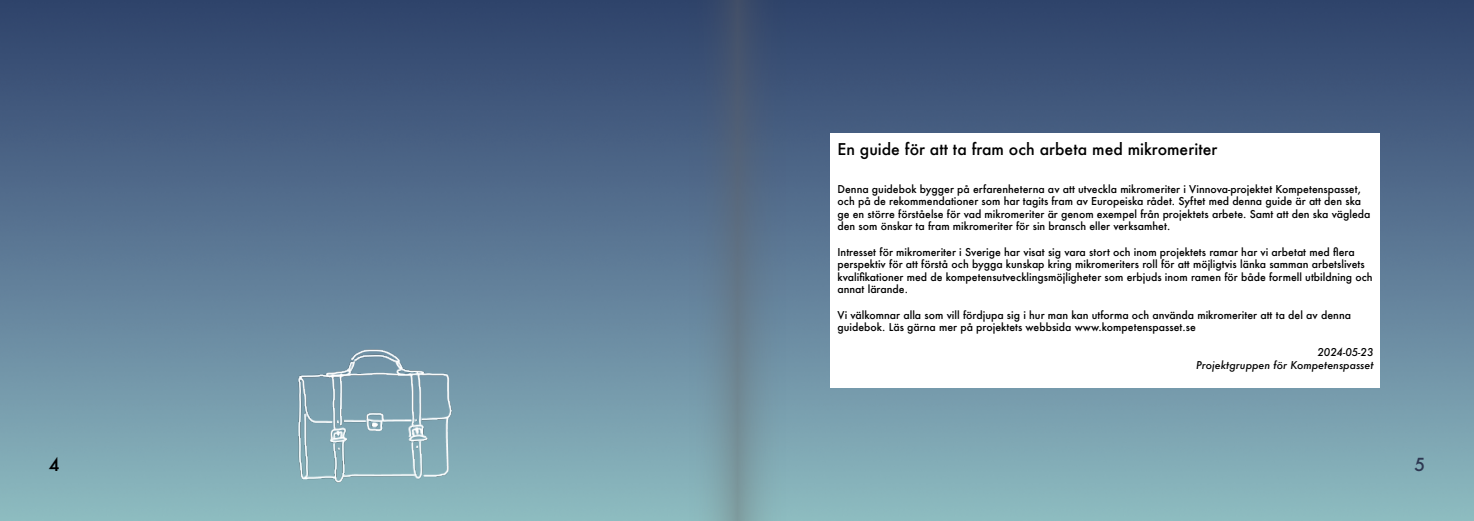
<style>
.page{position:relative;width:1474px;height:521px;background:#fff}
.page>*{position:absolute;margin:0;border:0;box-sizing:border-box;transform-origin:0 0}
.t1{font:500 17.5px "Futura";color:#000}
.t2{font:500 17.5px "Futura";color:#2d3751}
.t3{font:500 15.75px "Futura";color:#000}
.t4{font:500 10.5px/12.6px "Futura";color:#000}
.t5{font:italic 500 10.5px/12.6px "Futura";color:#000;text-align:right}
</style>
<div class="page">
<img style="left:0;top:0;width:1473px;height:521px">
<div style="left:831px;top:133px;width:548px;height:255px;background:#fff"></div>
<img style="left:253px;top:302px;width:230px;height:219px">
<div style="left:737px;top:0;width:49px;height:521px;background:linear-gradient(to bottom,#34446a,#88aeb5)"></div>
<div style="left:687px;top:0;width:50px;height:521px;background:linear-gradient(to bottom,#34436a,#88aeb5)"></div>
<h2 class="t3" style="left:837px;top:138px;width:381px">En guide för att ta fram och arbeta med mikromeriter</h2>
<p class="t4" style="left:837px;top:182px;width:534px">Denna guidebok bygger på erfarenheterna av att utveckla mikromeriter i Vinnova-projektet Kompetenspasset, och på de rekommendationer som har tagits fram av Europeiska rådet. Syftet med denna guide är att den ska ge en större förståelse för vad mikromeriter är genom exempel från projektets arbete. Samt att den ska vägleda den som önskar ta fram mikromeriter för sin bransch eller verksamhet.</p>
<p class="t4" style="left:837px;top:245px;width:537px">Intresset för mikromeriter i Sverige har visat sig vara stort och inom projektets ramar har vi arbetat med flera perspektiv för att förstå och bygga kunskap kring mikromeriters roll för att möjligtvis länka samman arbetslivets kvalifikationer med de kompetensutvecklingsmöjligheter som erbjuds inom ramen för både formell utbildning och annat lärande.</p>
<p class="t4" style="left:837px;top:308px;width:515px">Vi välkomnar alla som vill fördjupa sig i hur man kan utforma och använda mikromeriter att ta del av denna guidebok. Läs gärna mer på projektets webbsida www.kompetenspasset.se</p>
<p class="t5" style="left:1196px;top:346px;width:179px">2024-05-23<br>Projektgruppen för Kompetenspasset</p>
<h1 class="t1" style="left:49px;top:452px;width:12px">4</h1>
<h1 class="t2" style="left:1414px;top:452px;width:12px">5</h1>
</div>
